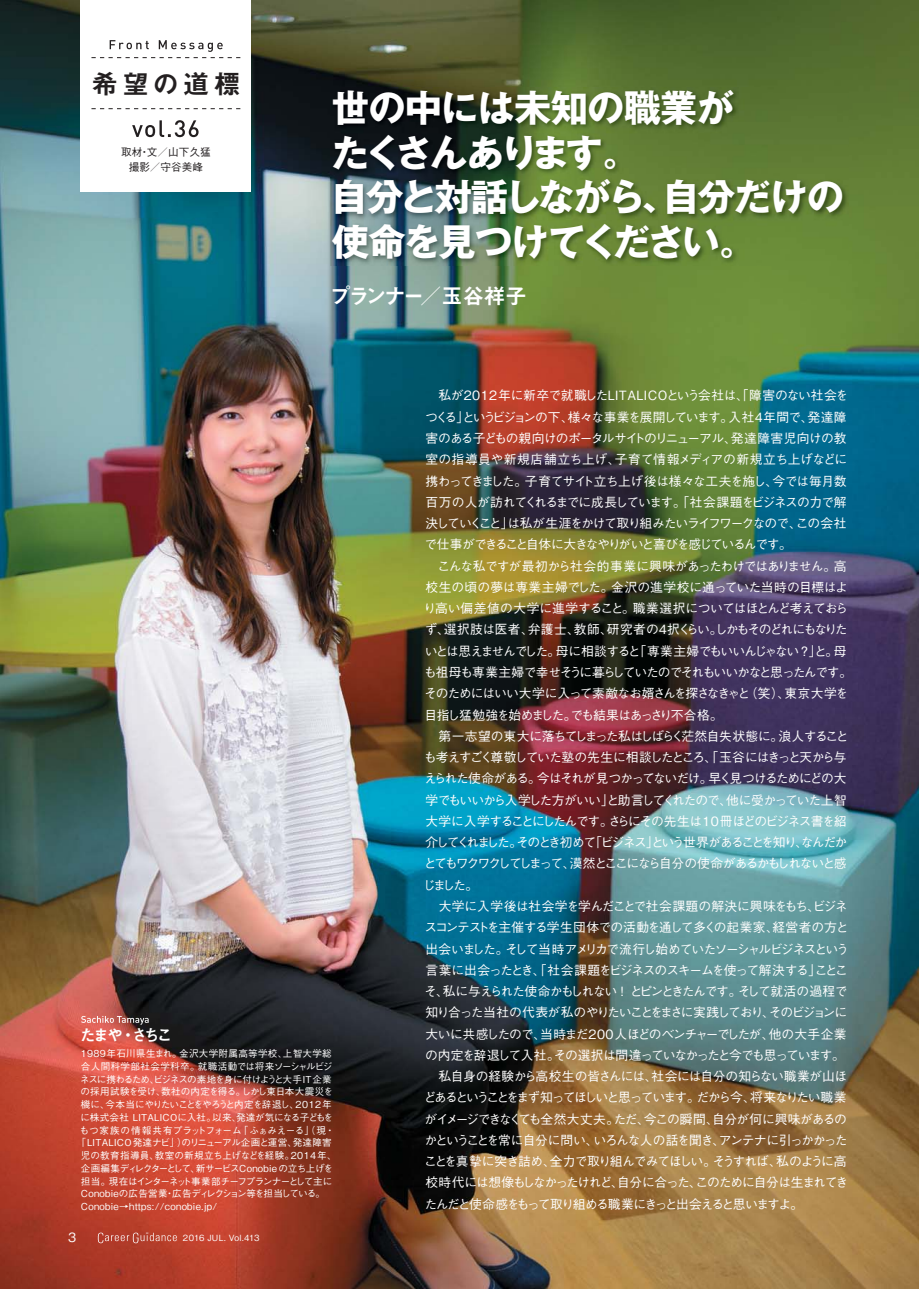
<style>
.page{position:relative;width:919px;height:1289px;background:#fff}
.page>*{position:absolute;margin:0;border:0;box-sizing:border-box;transform-origin:0 0}
.t1{font:37.2px/44.7px "Gothic MB101 Pro Bold 90 msp RKSJ H";letter-spacing:-.05em;color:#fff}
.t2{font:26.55px "Midashi Go Pro MB31 90 msp RKSJ H";letter-spacing:.15em;color:#231f20}
.t3{font:21.3px "Midashi Go Pro MB31 90 msp RKSJ H";letter-spacing:-.115em;color:#fff}
.t4{font:15.9px "Midashi Go Pro MB31 90 msp RKSJ H";letter-spacing:-.175em;color:#fff}
.t5{font:12.75px/21.3px "Gothic BBB Pro Medium 90 msp RKSJ H";letter-spacing:-.085em;color:#fff}
.t6{font:10.65px/14.9px "Gothic BBB Pro Medium 90 msp RKSJ H";color:#231f20;text-align:center}
.t7{font:9.6px "Gothic BBB Pro Medium 90 msp RKSJ H";letter-spacing:.03em;color:#fff}
.t8{font:9.6px "Gothic BBB Pro Medium 90 msp RKSJ H";color:#fff}
.t9{font:9.6px "Gothic BBB Pro Medium 90 msp RKSJ H";letter-spacing:-.055em;color:#fff}
.t10{font:9.6px "Gothic BBB Pro Medium 90 msp RKSJ H";letter-spacing:-.095em;color:#fff}
.t11{font:9.6px "Gothic BBB Pro Medium 90 msp RKSJ H";letter-spacing:-.07em;color:#fff}
.t12{font:9.6px "Gothic BBB Pro Medium 90 msp RKSJ H";letter-spacing:-.085em;color:#fff}
.t13{font:9.6px "Gothic BBB Pro Medium 90 msp RKSJ H";letter-spacing:-.045em;color:#fff}
.t14{font:9.6px "Gothic BBB Pro Medium 90 msp RKSJ H";letter-spacing:.04em;color:#fff}
.t15{font:8.55px "Gothic BBB Pro Medium 90 msp RKSJ H";letter-spacing:.005em;color:#fff}
</style>
<div class="page">
<img style="left:0;top:0;width:918px;height:1288px">
<div style="left:81px;top:0;width:170px;height:191px;background:#fff"></div>
<svg style="left:132px;top:120px;width:66px;height:17px"></svg>
<svg style="left:91px;top:108px;width:149px;height:1px"></svg>
<svg style="left:91px;top:40px;width:149px;height:18px"></svg>
<svg style="left:81px;top:1015px;width:68px;height:9px"></svg>
<img style="left:330px;top:88px;width:518px;height:178px">
<svg style="left:98px;top:1232px;width:79px;height:11px"></svg>
<h2 class="t2" style="left:91px;top:74px;width:150px">希望の道標</h2>
<p class="t6" style="left:121px;top:146px;width:91px">取材・文／山下久猛撮影／守谷美峰</p>
<h1 class="t1" style="left:331px;top:91px;width:515px">世の中には未知の職業が<br>たくさんあります。<br>自分と対話しながら、自分だけの使命を見つけてください。</h1>
<h3 class="t3" style="left:329px;top:288px;width:198px">プランナー／玉谷祥子</h3>
<p class="t4" style="left:80px;top:1029px;width:94px">たまや・さちこ</p>
<p class="t7" style="left:81px;top:1049px;width:252px">1989年石川県生まれ。金沢大学附属高等学校、上智大学総</p>
<p class="t14" style="left:81px;top:1062px;width:253px">合人間科学部社会学科卒。就職活動では将来ソーシャルビジ</p>
<p class="t10" style="left:80px;top:1075px;width:253px">ネスに携わるため、ビジネスの素地を身に付けようと大手 IT企業</p>
<p class="t13" style="left:81px;top:1088px;width:254px">の採用試験を受け、数社の内定を得る。しかし東日本大震災を</p>
<p class="t11" style="left:81px;top:1100px;width:252px">機に、今本当にやりたいことをやろうと内定を辞退し、2012 年</p>
<p class="t7" style="left:80px;top:1113px;width:254px">に株式会社 LITALICOに入社。以来、発達が気になる子どもを</p>
<p class="t8" style="left:79px;top:1126px;width:257px">もつ家族の情報共有プラットフォーム「ふぁみえーる」（現・</p>
<p class="t7" style="left:76px;top:1139px;width:257px">「LITALICO発達ナビ」）のリニューアル企画と運営、発達障害</p>
<p class="t8" style="left:81px;top:1151px;width:257px">児の教育指導員、教室の新規立ち上げなどを経験。2014年、</p>
<p class="t9" style="left:81px;top:1164px;width:253px">企画編集ディレクターとして、新サービスConobie の立ち上げを</p>
<p class="t12" style="left:81px;top:1177px;width:253px">担当。現在はインターネット事業部チーフプランナーとして主に</p>
<p class="t8" style="left:81px;top:1190px;width:246px">Conobieの広告営業・広告ディレクション等を担当している。</p>
<p class="t7" style="left:81px;top:1202px;width:138px">Conobie→https://conobie.jp/</p>
<p class="t5" style="left:68px;top:1227px;width:10px">3</p>
<p class="t15" style="left:183px;top:1234px;width:78px">2016 JUL. Vol.413</p>
<p class="t5" style="left:423px;top:387px;width:430px">　私が2012年に新卒で就職したLITALICOという会社は、「障害のない社会をつくる」というビジョンの下、様々な事業を展開しています。入社４年間で、発達障害のある子どもの親向けのポータルサイトのリニューアル、発達障害児向けの教室の指導員や新規店舗立ち上げ、子育て情報メディアの新規立ち上げなどに携わってきました。子育てサイト立ち上げ後は様々な工夫を施し、今では毎月数百万の人が訪れてくれるまでに成長しています。「社会課題をビジネスの力で解決していくこと」は私が生涯をかけて取り組みたいライフワークなので、この会社で仕事ができること自体に大きなやりがいと喜びを感じているんです。<br>　こんな私ですが最初から社会的事業に興味があったわけではありません。高校生の頃の夢は専業主婦でした。金沢の進学校に通っていた当時の目標はより高い偏差値の大学に進学すること。職業選択についてはほとんど考えておらず、選択肢は医者、弁護士、教師、研究者の４択くらい。しかもそのどれにもなりたいとは思えませんでした。母に相談すると「専業主婦でもいいんじゃない？」と。母も祖母も専業主婦で幸せそうに暮らしていたのでそれもいいかなと思ったんです。そのためにはいい大学に入って素敵なお婿さんを探さなきゃと（笑）、東京大学を目指し猛勉強を始めました。でも結果はあっさり不合格。<br>　第一志望の東大に落ちてしまった私はしばらく茫然自失状態に。浪人することも考えすごく尊敬していた塾の先生に相談したところ、「玉谷にはきっと天から与えられた使命がある。今はそれが見つかってないだけ。早く見つけるためにどの大学でもいいから入学した方がいい」と助言してくれたので、他に受かっていた上智大学に入学することにしたんです。さらにその先生は10冊ほどのビジネス書を紹介してくれました。そのとき初めて「ビジネス」という世界があることを知り、なんだかとてもワクワクしてしまって、漠然とここになら自分の使命があるかもしれないと感じました。<br>　大学に入学後は社会学を学んだことで社会課題の解決に興味をもち、ビジネスコンテストを主催する学生団体での活動を通して多くの起業家、経営者の方と出会いました。そして当時アメリカで流行し始めていたソーシャルビジネスという言葉に出会ったとき、「社会課題をビジネスのスキームを使って解決する」ことこそ、私に与えられた使命かもしれない！ とピンときたんです。そして就活の過程で知り合った当社の代表が私のやりたいことをまさに実践しており、そのビジョンに大いに共感したので、当時まだ200人ほどのベンチャーでしたが、他の大手企業の内定を辞退して入社。その選択は間違っていなかったと今でも思っています。　私自身の経験から高校生の皆さんには、社会には自分の知らない職業が山ほどあるということをまず知ってほしいと思っています。だから今、将来なりたい職業がイメージできなくても全然大丈夫。ただ、今この瞬間、自分が何に興味があるのかということを常に自分に問い、いろんな人の話を聞き、アンテナに引っかかったことを真摯に突き詰め、全力で取り組んでみてほしい。そうすれば、私のように高校時代には想像もしなかったけれど、自分に合った、このために自分は生まれてきたんだと使命感をもって取り組める職業にきっと出会えると思いますよ。</p>
</div>
